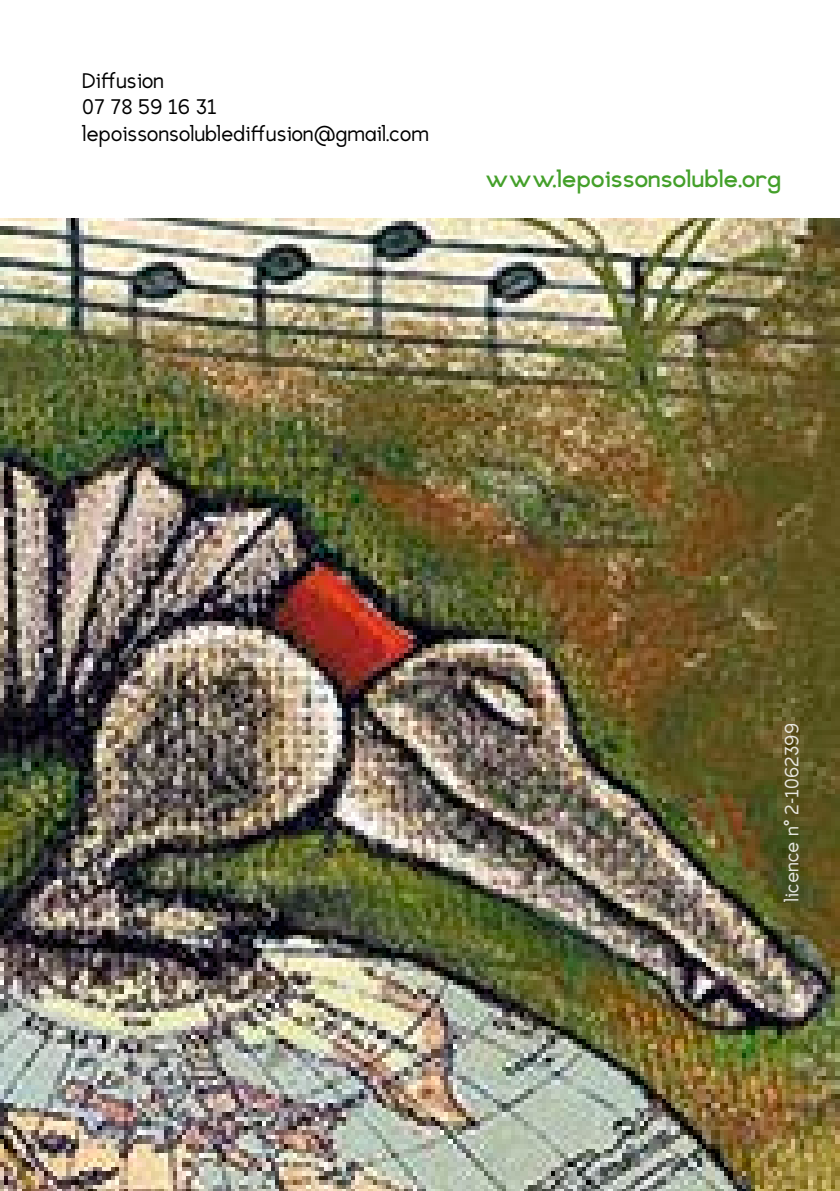
<style>
.page{position:relative;width:840px;height:1191px;background:#fff}
.page>*{position:absolute;margin:0;border:0;box-sizing:border-box;transform-origin:0 0}
.t1{font:700 24px "Eligible Sans";color:#44a02a}
.t2{font:22px/26.4px "Eligible Sans";color:#000}
.t3{font:20px "Eligible Sans";color:#fff}
</style>
<div class="page">
<img style="left:0;top:218px;width:839px;height:973px">
<p class="t2" style="left:82px;top:66px;width:348px">Diffusion<br>07 78 59 16 31 lepoissonsolublediffusion@gmail.com</p>
<p class="t1" style="left:485px;top:157px;width:297px">www.lepoissonsoluble.org</p>
<p class="t3" style="left:773px;top:901px;width:180px;rotate:-90deg">licence n° 2-1062399</p>
</div>
